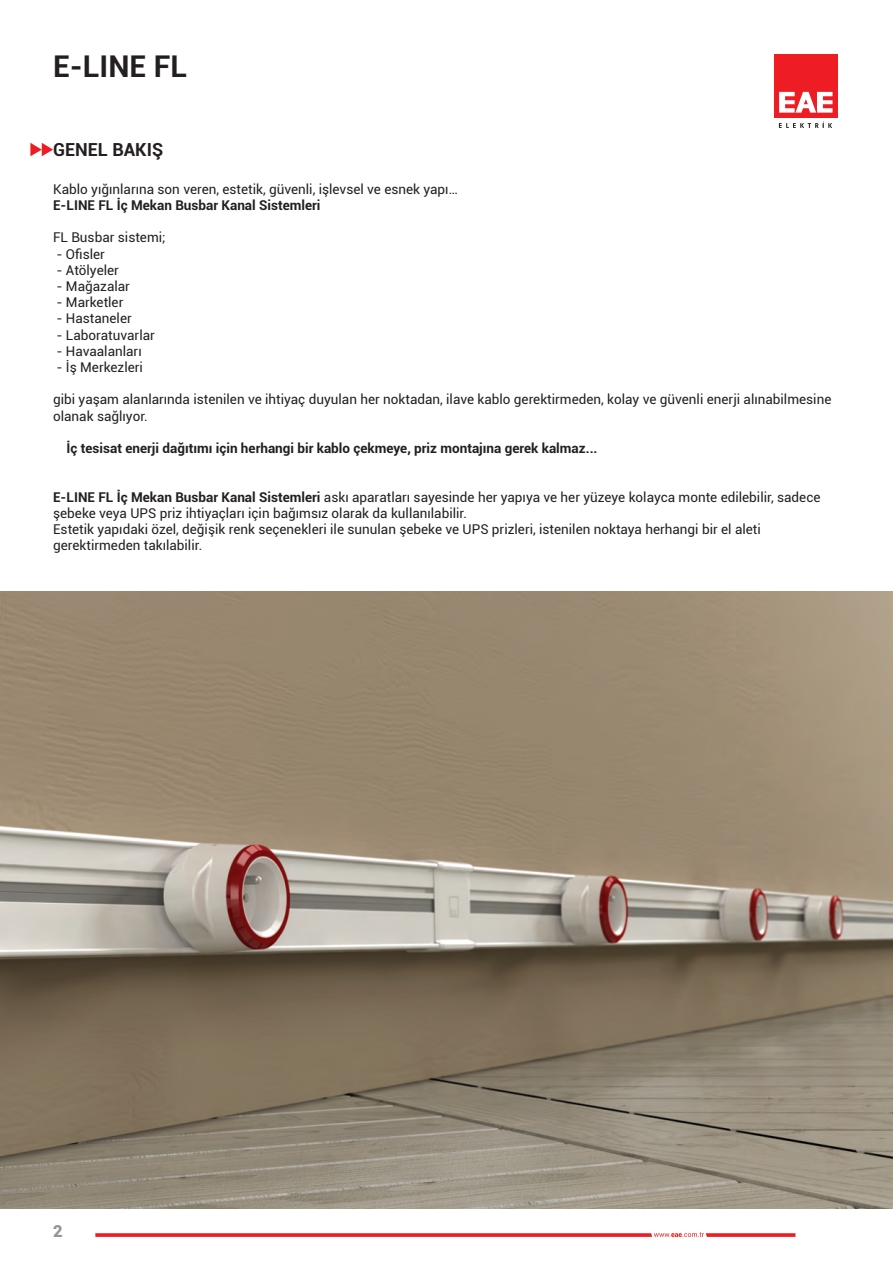
<style>
.page{position:relative;width:893px;height:1263px;background:#fff}
.page>*{position:absolute;margin:0;border:0;box-sizing:border-box;transform-origin:0 0}
.t1{font:700 30px "Roboto";color:#231f20}
.t2{font:700 18px "Roboto";color:#231f20}
.t3{font:900 16.5px "Roboto";color:#939598}
.t4{font:13.5px/16.2px "Roboto";color:#231f20}
.t5{font:700 13.5px "Roboto";color:#231f20}
.s1{font-weight:700}
</style>
<div class="page">
<div style="left:774px;top:54px;width:64px;height:64px;background:#ee1d23"></div>
<svg style="left:779px;top:92px;width:53px;height:21px"></svg>
<svg style="left:779px;top:122px;width:53px;height:6px"></svg>
<svg style="left:95px;top:1232px;width:700px;height:5px"></svg>
<img style="left:0;top:592px;width:893px;height:616px">
<svg style="left:30px;top:143px;width:23px;height:13px"></svg>
<h1 class="t1" style="left:53px;top:45px;width:135px">E-LINE FL</h1>
<h2 class="t2" style="left:53px;top:137px;width:111px">GENEL BAKIŞ</h2>
<p class="t4" style="left:53px;top:180px;width:406px">Kablo yığınlarına son veren, estetik, güvenli, işlevsel ve esnek yapı…</p>
<p class="t5" style="left:53px;top:196px;width:269px">E-LINE FL İç Mekan Busbar Kanal Sistemleri</p>
<p class="t4" style="left:53px;top:229px;width:114px">FL Busbar sistemi;</p>
<p class="t4" style="left:57px;top:245px;width:50px">- Ofisler</p>
<p class="t4" style="left:57px;top:261px;width:64px">- Atölyeler</p>
<p class="t4" style="left:57px;top:278px;width:75px">- Mağazalar</p>
<p class="t4" style="left:57px;top:294px;width:68px">- Marketler</p>
<p class="t4" style="left:57px;top:310px;width:77px">- Hastaneler</p>
<p class="t4" style="left:57px;top:326px;width:100px">- Laboratuvarlar</p>
<p class="t4" style="left:57px;top:342px;width:87px">- Havaalanları</p>
<p class="t4" style="left:57px;top:359px;width:88px">- İş Merkezleri</p>
<p class="t4" style="left:53px;top:391px;width:780px">gibi yaşam alanlarında istenilen ve ihtiyaç duyulan her noktadan, ilave kablo gerektirmeden, kolay ve güvenli enerji alınabilmesine olanak sağlıyor.</p>
<p class="t5" style="left:67px;top:439px;width:532px">İç tesisat enerji dağıtımı için herhangi bir kablo çekmeye, priz montajına gerek kalmaz...</p>
<p class="t4" style="left:53px;top:488px;width:769px"><span class="s1">E-LINE FL İç Mekan Busbar Kanal Sistemleri</span> askı aparatları sayesinde her yapıya ve her yüzeye kolayca monte edilebilir, sadece şebeke veya UPS priz ihtiyaçları için bağımsız olarak da kullanılabilir.<br>Estetik yapıdaki özel, değişik renk seçenekleri ile sunulan şebeke ve UPS prizleri, istenilen noktaya herhangi bir el aleti gerektirmeden takılabilir.</p>
<p class="t3" style="left:53px;top:1219px;width:11px">2</p>
</div>
